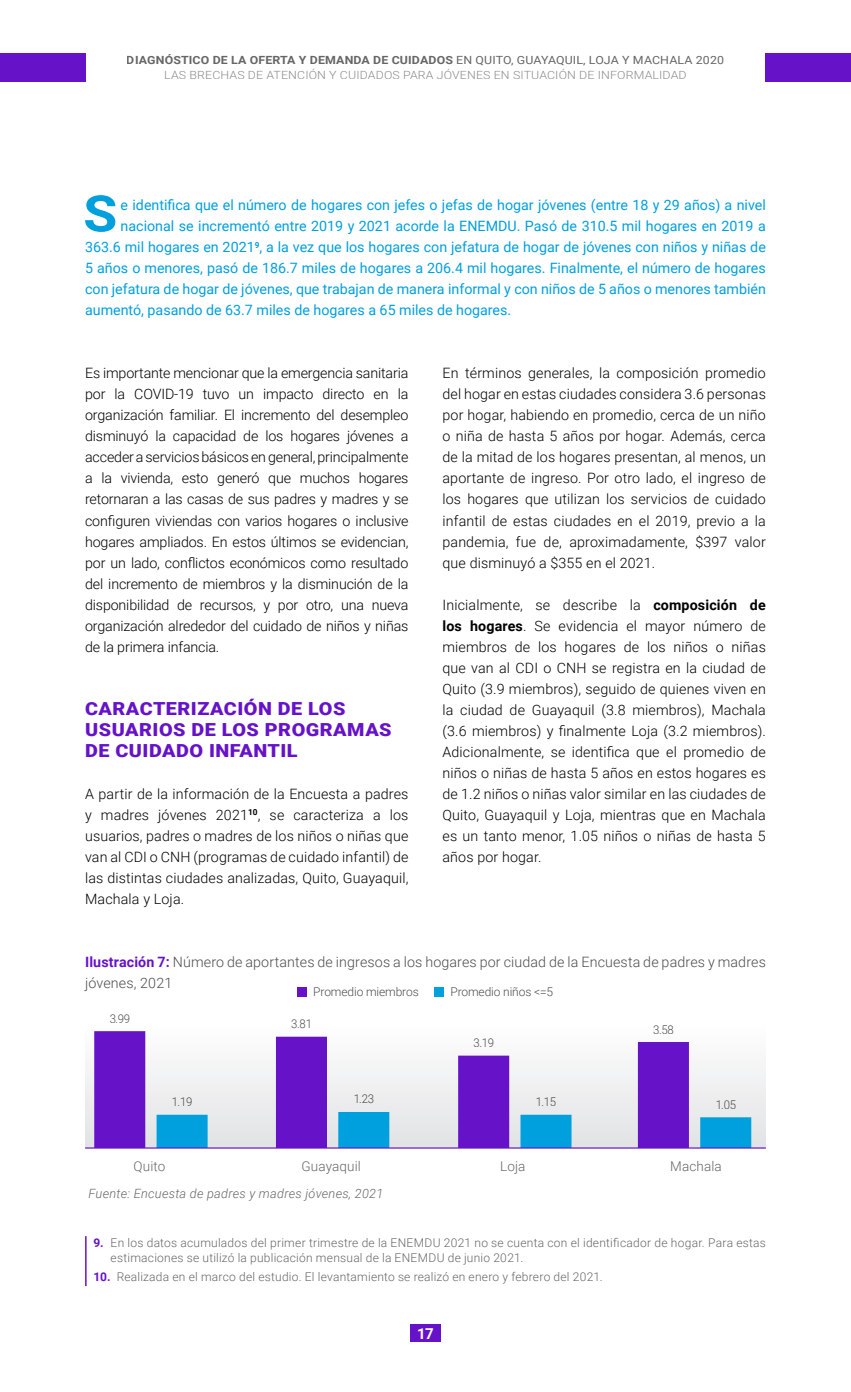
<style>
.page{position:relative;width:851px;height:1392px;background:#fff}
.page>*{position:absolute;margin:0;border:0;box-sizing:border-box;transform-origin:0 0}
.t1{font:700 50.4px "Roboto";color:#00a0df;scale:1.1 1}
.t2{font:900 18px/21px "Roboto";letter-spacing:.025em;color:#6612c9;scale:1.1 1}
.t3{font:700 15px "Roboto";color:#fff}
.t4{font:300 14.25px/21px "Roboto";letter-spacing:.01em;color:#000;text-align:justify}
.t5{font:14.25px "Roboto";color:#00a0df}
.t6{font:300 14.25px/21px "Roboto";letter-spacing:.01em;color:#4d4d4d}
.t7{font:300 13.5px "Roboto";letter-spacing:.01em;color:#666}
.t8{font:italic 300 12.75px "Roboto";letter-spacing:.02em;color:#666}
.t9{font:300 12px/15px "Roboto";letter-spacing:.02em;color:#666}
.t10{font:300 12px "Roboto";letter-spacing:-.01em;color:#4d4d4d}
.t11{font:300 12px "Roboto";letter-spacing:-.01em;color:#4d4d4d;scale:.95 1}
.t12{font:300 11.25px/14.2px "Roboto";letter-spacing:.01em;color:#8c8c8c;text-align:center;scale:1.1 1}
.s1{font-weight:700;color:#666}
.s2{font-weight:400;color:#666}
.s3{font-weight:700}
.s4{font-weight:700;color:#6612c9}
</style>
<div class="page">
<div style="left:410px;top:1324px;width:31px;height:18px;background:#6612c9"></div>
<div style="left:0;top:53px;width:85px;height:29px;background:#6612c9"></div>
<div style="left:765px;top:53px;width:85px;height:29px;background:#6612c9"></div>
<hr style="left:85px;top:1236px;width:2px;height:50px;background:#6612c9">
<div style="left:298px;top:987px;width:9px;height:9px;background:#6612c9"></div>
<div style="left:435px;top:987px;width:9px;height:9px;background:#00a0df"></div>
<div style="left:85px;top:1014px;width:680px;height:134px;background:linear-gradient(to bottom,#fff,#dfe1e4)"></div>
<div style="left:94px;top:1031px;width:51px;height:117px;background:#6612c9"></div>
<div style="left:156px;top:1114px;width:51px;height:34px;background:#00a0df"></div>
<div style="left:276px;top:1036px;width:51px;height:112px;background:#6612c9"></div>
<div style="left:338px;top:1112px;width:51px;height:36px;background:#00a0df"></div>
<div style="left:458px;top:1055px;width:51px;height:93px;background:#6612c9"></div>
<div style="left:520px;top:1114px;width:51px;height:34px;background:#00a0df"></div>
<div style="left:637px;top:1042px;width:51px;height:106px;background:#6612c9"></div>
<div style="left:700px;top:1117px;width:51px;height:31px;background:#00a0df"></div>
<hr style="left:85px;top:1147px;width:680px;height:1px;background:#6612c9">
<p class="t12" style="left:127px;top:53px;width:544px"><span class="s1">DIAGNÓSTICO DE LA OFERTA Y DEMANDA DE CUIDADOS</span> <span class="s2">EN QUITO, GUAYAQUIL, LOJA Y MACHALA 2020<br></span>LAS BRECHAS DE ATENCIÓN Y CUIDADOS PARA JÓVENES EN SITUACIÓN DE INFORMALIDAD</p>
<h1 class="t1" style="left:83px;top:178px;width:32px">S</h1>
<p class="t5" style="left:121px;top:195px;width:646px">e identifica que el número de hogares con jefes o jefas de hogar jóvenes (entre 18 y 29 años) a nivel</p>
<p class="t5" style="left:121px;top:216px;width:646px">nacional se incrementó entre 2019 y 2021 acorde la ENEMDU. Pasó de 310.5 mil hogares en 2019 a</p>
<p class="t5" style="left:85px;top:237px;width:682px">363.6 mil hogares en 2021<sup>9</sup>, a la vez que los hogares con jefatura de hogar de jóvenes con niños y niñas de</p>
<p class="t5" style="left:85px;top:258px;width:682px">5 años o menores, pasó de 186.7 miles de hogares a 206.4 mil hogares. Finalmente, el número de hogares</p>
<p class="t5" style="left:85px;top:279px;width:682px">con jefatura de hogar de jóvenes, que trabajan de manera informal y con niños de 5 años o menores también</p>
<p class="t5" style="left:85px;top:300px;width:427px">aumentó, pasando de 63.7 miles de hogares a 65 miles de hogares.</p>
<p class="t4" style="left:85px;top:362px;width:325px">Es importante mencionar que la emergencia sanitaria por la COVID-19 tuvo un impacto directo en la organización familiar. El incremento del desempleo disminuyó la capacidad de los hogares jóvenes a acceder a servicios básicos en general, principalmente a la vivienda, esto generó que muchos hogares retornaran a las casas de sus padres y madres y se configuren viviendas con varios hogares o inclusive hogares ampliados. En estos últimos se evidencian, por un lado, conflictos económicos como resultado del incremento de miembros y la disminución de la disponibilidad de recursos, y por otro, una nueva organización alrededor del cuidado de niños y niñas de la primera infancia.</p>
<p class="t2" style="left:85px;top:697px;width:280px">CARACTERIZACIÓN DE LOS<br>USUARIOS DE LOS PROGRAMAS<br>DE CUIDADO INFANTIL</p>
<p class="t4" style="left:85px;top:782px;width:325px">A partir de la información de la Encuesta a padres y madres jóvenes 2021<sup>10</sup>, se caracteriza a los usuarios, padres o madres de los niños o niñas que van al CDI o CNH (programas de cuidado infantil) de las distintas ciudades analizadas, Quito, Guayaquil, Machala y Loja.</p>
<p class="t4" style="left:442px;top:362px;width:325px">En términos generales, la composición promedio del hogar en estas ciudades considera 3.6 personas por hogar, habiendo en promedio, cerca de un niño o niña de hasta 5 años por hogar. Además, cerca de la mitad de los hogares presentan, al menos, un aportante de ingreso. Por otro lado, el ingreso de los hogares que utilizan los servicios de cuidado infantil de estas ciudades en el 2019, previo a la pandemia, fue de, aproximadamente, $397 valor que disminuyó a $355 en el 2021.</p>
<p class="t4" style="left:442px;top:593px;width:325px">Inicialmente, se describe la <span class="s3">composición de los hogares</span>. Se evidencia el mayor número de miembros de los hogares de los niños o niñas que van al CDI o CNH se registra en la ciudad de Quito (3.9 miembros), seguido de quienes viven en la ciudad de Guayaquil (3.8 miembros), Machala (3.6 miembros) y finalmente Loja (3.2 miembros).<br>Adicionalmente, se identifica que el promedio de niños o niñas de hasta 5 años en estos hogares es de 1.2 niños o niñas valor similar en las ciudades de Quito, Guayaquil y Loja, mientras que en Machala es un tanto menor, 1.05 niños o niñas de hasta 5 años por hogar.</p>
<p class="t6" style="left:85px;top:950px;width:682px"><span class="s4">Ilustración 7:</span> Número de aportantes de ingresos a los hogares por ciudad de la Encuesta de padres y madres jóvenes, 2021</p>
<p class="t10" style="left:313px;top:983px;width:107px">Promedio miembros</p>
<p class="t10" style="left:450px;top:983px;width:104px">Promedio niños &lt;=5</p>
<p class="t11" style="left:109px;top:1010px;width:23px">3.99</p>
<p class="t11" style="left:171px;top:1093px;width:23px">1.19</p>
<p class="t11" style="left:291px;top:1015px;width:23px">3.81</p>
<p class="t11" style="left:353px;top:1091px;width:23px">1.23</p>
<p class="t11" style="left:473px;top:1034px;width:23px">3.19</p>
<p class="t11" style="left:535px;top:1093px;width:23px">1.15</p>
<p class="t11" style="left:653px;top:1021px;width:23px">3.58</p>
<p class="t11" style="left:715px;top:1096px;width:23px">1.05</p>
<p class="t7" style="left:134px;top:1156px;width:33px">Quito</p>
<p class="t7" style="left:301px;top:1156px;width:61px">Guayaquil</p>
<p class="t7" style="left:500px;top:1156px;width:27px">Loja</p>
<p class="t7" style="left:670px;top:1156px;width:53px">Machala</p>
<p class="t8" style="left:88px;top:1184px;width:296px">Fuente: Encuesta de padres y madres jóvenes, 2021</p>
<p class="t9" style="left:111px;top:1234px;width:656px;text-indent:-17px"><span class="s4">9.</span> En los datos acumulados del primer trimestre de la ENEMDU 2021 no se cuenta con el identificador de hogar. Para estas estimaciones se utilizó la publicación mensual de la ENEMDU de junio 2021.</p>
<p class="t9" style="left:94px;top:1269px;width:510px"><span class="s4">10.</span> Realizada en el marco del estudio. El levantamiento se realizó en enero y febrero del 2021.</p>
<p class="t3" style="left:417px;top:1322px;width:18px">17</p>
</div>
